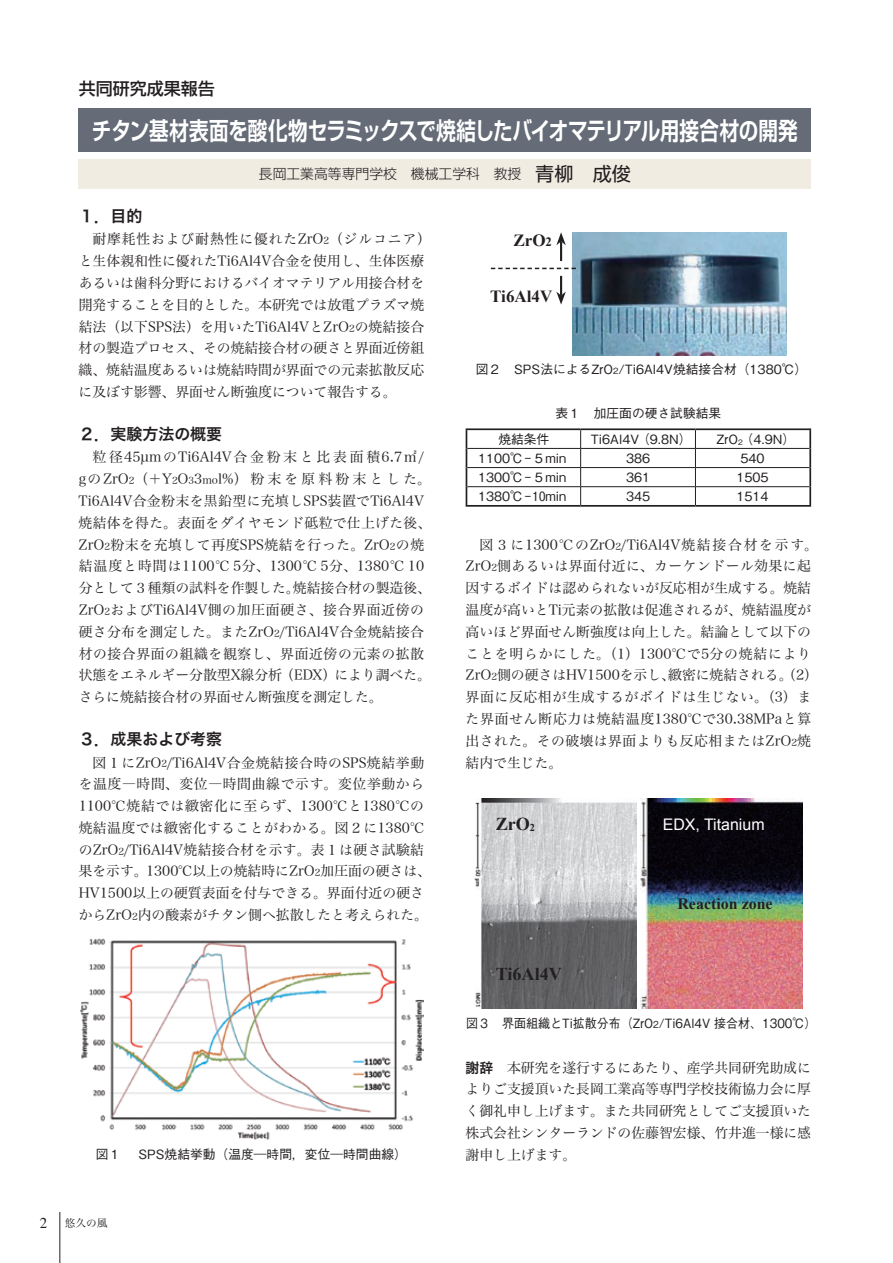
<style>
.page{position:relative;width:893px;height:1263px;background:#fff}
.page>*{position:absolute;margin:0;border:0;box-sizing:border-box;transform-origin:0 0}
.t1{font:700 24.45px "Shin Go Pro De";letter-spacing:-.015em;color:#fff;scale:.8 1}
.t2{font:700 18px "Times New Roman";color:#231f20}
.t3{font:700 16.95px "Times New Roman";color:#231f20}
.t4{font:500 16.95px "Shin Go Pro";color:#231f20}
.t5{font:15.9px "Hira Kaku Pro W6";color:#231f20}
.t6{font:15.9px "Arial";color:#fff}
.t7{font:700 15.9px "Times New Roman";color:#231f20}
.t8{font:13.8px/21.8px "Hira Min Pro W3";color:#231f20}
.t9{font:13.8px/21.8px "Hira Min Pro W3";letter-spacing:.025em;color:#231f20}
.t10{font:300 13.8px "Shin Go Pro";color:#231f20}
.t11{font:500 12.75px "Gothic BBB Pro";color:#231f20}
.t12{font:500 12.75px "Gothic BBB Pro";color:#231f20;scale:.94 1}
.t13{font:10.65px "Hira Min Pro W3";color:#231f20}
.s1{font-weight:400;font-size:19.2px}
.s2{font-size:9.6px}
.s3{font-size:10.65px}
.s4{font-family:"Times";font-size:14.85px}
.s5{font-size:12.75px}
.s6{font-size:8.55px}
.s7{font-size:10.5px}
.s8{font-family:"Hira Kaku Pro W6"}
</style>
<div class="page">
<hr style="left:60px;top:1212px;width:1px;height:51px;background:#231f20">
<div style="left:79px;top:159px;width:732px;height:30px;background:#f1ece2"></div>
<div style="left:79px;top:108px;width:732px;height:44px;background:#656c77"></div>
<img style="left:80px;top:938px;width:344px;height:202px">
<img style="left:573px;top:232px;width:214px;height:123px">
<hr style="left:560px;top:241px;width:2px;height:20px;background:#231f20">
<svg style="left:556px;top:232px;width:10px;height:13px"></svg>
<svg style="left:556px;top:276px;width:10px;height:29px"></svg>
<svg style="left:491px;top:268px;width:85px;height:1px"></svg>
<hr style="left:467px;top:448px;width:114px;height:1px;background:#231f20">
<hr style="left:581px;top:448px;width:114px;height:1px;background:#231f20">
<hr style="left:695px;top:448px;width:114px;height:1px;background:#231f20">
<hr style="left:467px;top:467px;width:114px;height:1px;background:#231f20">
<hr style="left:581px;top:467px;width:114px;height:1px;background:#231f20">
<hr style="left:695px;top:467px;width:114px;height:1px;background:#231f20">
<hr style="left:467px;top:486px;width:114px;height:1px;background:#231f20">
<hr style="left:581px;top:486px;width:114px;height:1px;background:#231f20">
<svg style="left:580px;top:430px;width:1px;height:75px"></svg>
<hr style="left:695px;top:486px;width:114px;height:1px;background:#231f20">
<svg style="left:695px;top:430px;width:1px;height:75px"></svg>
<hr style="left:466px;top:428px;width:115px;height:2px;background:#231f20">
<hr style="left:581px;top:428px;width:114px;height:2px;background:#231f20">
<hr style="left:695px;top:428px;width:116px;height:2px;background:#231f20">
<svg style="left:809px;top:430px;width:2px;height:18px"></svg>
<hr style="left:809px;top:448px;width:2px;height:20px;background:#231f20">
<svg style="left:466px;top:430px;width:1px;height:75px"></svg>
<svg style="left:809px;top:468px;width:2px;height:37px"></svg>
<hr style="left:466px;top:505px;width:115px;height:2px;background:#231f20">
<hr style="left:581px;top:505px;width:114px;height:2px;background:#231f20">
<hr style="left:695px;top:505px;width:116px;height:2px;background:#231f20">
<img style="left:640px;top:799px;width:162px;height:210px">
<img style="left:475px;top:799px;width:161px;height:210px">
<p class="t4" style="left:79px;top:74px;width:138px">共同研究成果報告</p>
<h1 class="t1" style="left:92px;top:110px;width:884px">チタン基材表面を酸化物セラミックスで焼結したバイオマテリアル用接合材の開発</h1>
<p class="t10" style="left:259px;top:162px;width:374px">長岡工業高等専門学校　機械工学科　教授　<span class="s1">青柳　成俊</span></p>
<p class="t5" style="left:79px;top:202px;width:65px">1.目的</p>
<p class="t8" style="left:79px;top:227px;width:354px;text-indent:14px">耐摩耗性および耐熱性に優れたZrO<span class="s2">2</span>（ジルコニア）と生体親和性に優れたTi6Al4V合金を使用し、生体医療あるいは歯科分野におけるバイオマテリアル用接合材を開発することを目的とした。本研究では放電プラズマ焼結法（以下SPS法）を用いたTi6Al4VとZrO<span class="s2">2</span>の焼結接合材の製造プロセス、その焼結接合材の硬さと界面近傍組織、焼結温度あるいは焼結時間が界面での元素拡散反応に及ぼす影響、界面せん断強度について報告する。</p>
<p class="t5" style="left:79px;top:420px;width:145px">2.実験方法の概要</p>
<p class="t9" style="left:79px;top:445px;width:354px;text-indent:14px">粒径45µmのTi6Al4V合金粉末と比表面積6.7㎡/ gのZrO<span class="s2">2</span>（＋Y<span class="s2">2</span>O<span class="s2">3</span>3<span class="s3">mo</span>l%）粉末を原料粉末とした。<br>Ti6Al4V合金粉末を黒鉛型に充填しSPS装置でTi6Al4V焼結体を得た。表面をダイヤモンド砥粒で仕上げた後、<br>ZrO<span class="s2">2</span>粉末を充填して再度SPS焼結を行った。ZrO<span class="s2">2</span>の焼結温度と時間は1100℃ 5分、1300℃ 5分、1380℃ 10分として３種類の試料を作製した。焼結接合材の製造後、<br>ZrO<span class="s2">2</span>およびTi6Al4V側の加圧面硬さ、接合界面近傍の硬さ分布を測定した。またZrO<span class="s2">2</span>/Ti6Al4V合金焼結接合材の接合界面の組織を観察し、界面近傍の元素の拡散状態をエネルギー分散型X線分析 （EDX）により調べた。さらに焼結接合材の界面せん断強度を測定した。</p>
<p class="t5" style="left:79px;top:725px;width:145px">3.成果および考察</p>
<p class="t8" style="left:79px;top:750px;width:354px;text-align:center">図１にZrO<span class="s2">2</span>/Ti6Al4V合金焼結接合時のSPS焼結挙動<br>を温度―時間、変位―時間曲線で示す。変位挙動から<br>1100℃焼結では緻密化に至らず、1300℃と1380℃の焼結温度では緻密化することがわかる。図２に1380℃のZrO<span class="s2">2</span>/Ti6Al4V焼結接合材を示す。表１は硬さ試験結果を示す。1300℃以上の焼結時にZrO<span class="s2">2</span>加圧面の硬さは、<br>HV1500以上の硬質表面を付与できる。界面付近の硬さからZrO<span class="s2">2</span>内の酸素がチタン側へ拡散したと考えられた。</p>
<p class="t11" style="left:96px;top:1144px;width:313px">図１　 SPS焼結挙動（温度―時間，変位―時間曲線）</p>
<p class="t13" style="left:40px;top:1214px;width:69px"><span class="s4">2</span> 悠久の風</p>
<p class="t3" style="left:513px;top:229px;width:40px">ZrO<span class="s5">2</span></p>
<p class="t3" style="left:490px;top:284px;width:64px">Ti6Al4V</p>
<p class="t11" style="left:476px;top:359px;width:333px">図２　SPS法によるZrO<span class="s6">2</span>/Ti6Al4V焼結接合材（1380℃）</p>
<p class="t11" style="left:555px;top:403px;width:167px">表１　加圧面の硬さ試験結果</p>
<p class="t11" style="left:498px;top:429px;width:53px">焼結条件</p>
<p class="t11" style="left:591px;top:429px;width:102px">Ti6Al4V （9.8N）</p>
<p class="t11" style="left:716px;top:429px;width:80px">ZrO<sub>2</sub> （4.9N）</p>
<p class="t11" style="left:478px;top:448px;width:90px">1100℃−５min</p>
<p class="t11" style="left:626px;top:448px;width:26px">386</p>
<p class="t11" style="left:740px;top:448px;width:26px">540</p>
<p class="t11" style="left:478px;top:467px;width:90px">1300℃−５min</p>
<p class="t11" style="left:626px;top:467px;width:26px">361</p>
<p class="t11" style="left:736px;top:467px;width:34px">1505</p>
<p class="t11" style="left:478px;top:486px;width:90px">1380℃−10min</p>
<p class="t11" style="left:626px;top:486px;width:26px">345</p>
<p class="t11" style="left:736px;top:486px;width:34px">1514</p>
<p class="t8" style="left:466px;top:532px;width:354px;text-indent:14px">図３に1300℃のZrO<span class="s2">2</span>/Ti6Al4V焼結接合材を示す。<br>ZrO<span class="s2">2</span>側あるいは界面付近に、カーケンドール効果に起因するボイドは認められないが反応相が生成する。焼結温度が高いとTi元素の拡散は促進されるが、焼結温度が高いほど界面せん断強度は向上した。結論として以下のことを明らかにした。（1）1300℃で5分の焼結により<br>ZrO<span class="s2">2</span>側の硬さはHV1500を示し、緻密に焼結される。（2）界面に反応相が生成するがボイドは生じない。（3）また界面せん断応力は焼結温度1380℃で30.38MPaと算出された。その破壊は界面よりも反応相またはZrO<span class="s2">2</span>焼結内で生じた。</p>
<h2 class="t2" style="left:496px;top:812px;width:41px">ZrO<span class="s7">2</span></h2>
<h2 class="t2" style="left:496px;top:961px;width:67px">Ti6Al4V</h2>
<p class="t6" style="left:663px;top:814px;width:103px">EDX, Titanium</p>
<p class="t7" style="left:677px;top:892px;width:97px">Reaction zone</p>
<p class="t12" style="left:466px;top:1013px;width:374px">図３　界面組織とTi拡散分布（ZrO<span class="s2">2</span>/Ti6Al4V 接合材、1300℃）</p>
<p class="t8" style="left:466px;top:1055px;width:347px;text-align:justify"><span class="s8">謝辞</span>　本研究を遂行するにあたり、産学共同研究助成によりご支援頂いた長岡工業高等専門学校技術協力会に厚く御礼申し上げます。また共同研究としてご支援頂いた株式会社シンターランドの佐藤智宏様、竹井進一様に感謝申し上げます。</p>
</div>
